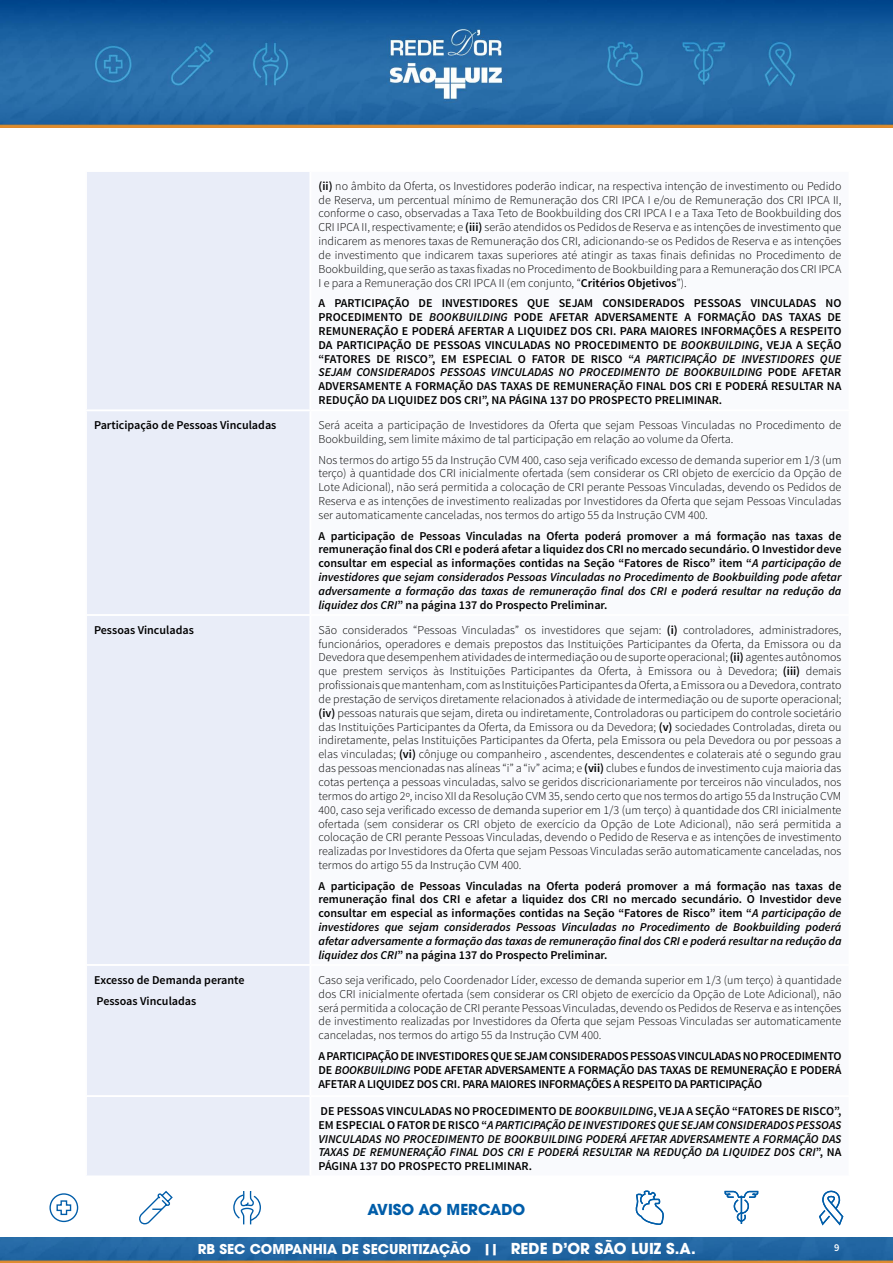
<style>
.page{position:relative;width:893px;height:1263px;background:#fff}
.page>*{position:absolute;margin:0;border:0;box-sizing:border-box;transform-origin:0 0}
.t1{font:700 15px "ITC Avant Garde Pro";color:#005da9}
.t2{font:700 13.5px "ITC Avant Garde Pro";color:#fff}
.t3{font:300 12px/13.8px "Source Sans Pro";color:#000;text-align:justify}
.t4{font:600 12px/13.8px "Source Sans Pro";color:#000;text-align:justify}
.t5{font:italic 600 12px/13.8px "Source Sans Pro";color:#000;text-align:justify}
.t6{font:600 10.5px "Source Sans Pro";color:#fff}
.s1{font-weight:600}
.s2{font-style:italic}
.s3{font-style:normal}
.s4{font-size:15px}
</style>
<div class="page">
<img style="left:0;top:0;width:893px;height:127px">
<img style="left:0;top:1237px;width:893px;height:26px">
<svg style="left:139px;top:1190px;width:34px;height:35px"></svg>
<svg style="left:233px;top:1191px;width:28px;height:34px"></svg>
<div style="left:49px;top:1193px;width:29px;height:29px;border:1px solid #005da9;border-radius:50%"></div>
<svg style="left:56px;top:1200px;width:16px;height:16px"></svg>
<svg style="left:819px;top:1191px;width:25px;height:35px"></svg>
<svg style="left:724px;top:1190px;width:35px;height:34px"></svg>
<svg style="left:635px;top:1190px;width:29px;height:35px"></svg>
<div style="left:87px;top:172px;width:222px;height:1003px;background:#e9edf8"></div>
<hr style="left:85px;top:409px;width:225px;height:2px;background:#fff">
<hr style="left:85px;top:614px;width:225px;height:2px;background:#fff">
<hr style="left:85px;top:964px;width:225px;height:2px;background:#fff">
<hr style="left:85px;top:1095px;width:225px;height:2px;background:#fff">
<p class="t3" style="left:318px;top:179px;width:524px"><span class="s1">(ii)</span> no âmbito da Oferta, os Investidores poderão indicar, na respectiva intenção de investimento ou Pedido de Reserva, um percentual mínimo de Remuneração dos CRI IPCA I e/ou de Remuneração dos CRI IPCA II, conforme o caso, observadas a Taxa Teto de Bookbuilding dos CRI IPCA I e a Taxa Teto de Bookbuilding dos CRI IPCA II, respectivamente; e <span class="s1">(iii)</span> serão atendidos os Pedidos de Reserva e as intenções de investimento que indicarem as menores taxas de Remuneração dos CRI, adicionando-se os Pedidos de Reserva e as intenções de investimento que indicarem taxas superiores até atingir as taxas finais definidas no Procedimento de Bookbuilding, que serão as taxas fixadas no Procedimento de Bookbuilding para a Remuneração dos CRI IPCA I e para a Remuneração dos CRI IPCA II (em conjunto, “<span class="s1">Critérios Objetivos</span>”).</p>
<p class="t4" style="left:318px;top:297px;width:524px">A PARTICIPAÇÃO DE INVESTIDORES QUE SEJAM CONSIDERADOS PESSOAS VINCULADAS NO PROCEDIMENTO DE <span class="s2">BOOKBUILDING</span> PODE AFETAR ADVERSAMENTE A FORMAÇÃO DAS TAXAS DE REMUNERAÇÃO E PODERÁ AFERTAR A LIQUIDEZ DOS CRI. PARA MAIORES INFORMAÇÕES A RESPEITO DA PARTICIPAÇÃO DE PESSOAS VINCULADAS NO PROCEDIMENTO DE <span class="s2">BOOKBUILDING</span>, VEJA A SEÇÃO “FATORES DE RISCO”, EM ESPECIAL O FATOR DE RISCO “<span class="s2">A PARTICIPAÇÃO DE INVESTIDORES QUE SEJAM CONSIDERADOS PESSOAS VINCULADAS NO PROCEDIMENTO DE BOOKBUILDING</span> PODE AFETAR ADVERSAMENTE A FORMAÇÃO DAS TAXAS DE REMUNERAÇÃO FINAL DOS CRI E PODERÁ RESULTAR NA REDUÇÃO DA LIQUIDEZ DOS CRI”, NA PÁGINA 137 DO PROSPECTO PRELIMINAR.</p>
<p class="t4" style="left:94px;top:419px;width:184px">Participação de Pessoas Vinculadas</p>
<p class="t3" style="left:318px;top:418px;width:524px">Será aceita a participação de Investidores da Oferta que sejam Pessoas Vinculadas no Procedimento de<br>Bookbuilding, sem limite máximo de tal participação em relação ao volume da Oferta.</p>
<p class="t3" style="left:318px;top:453px;width:524px">Nos termos do artigo 55 da Instrução CVM 400, caso seja verificado excesso de demanda superior em 1/3 (um terço) à quantidade dos CRI inicialmente ofertada (sem considerar os CRI objeto de exercício da Opção de Lote Adicional), não será permitida a colocação de CRI perante Pessoas Vinculadas, devendo os Pedidos de Reserva e as intenções de investimento realizadas por Investidores da Oferta que sejam Pessoas Vinculadas ser automaticamente canceladas, nos termos do artigo 55 da Instrução CVM 400.</p>
<p class="t4" style="left:318px;top:529px;width:524px">A participação de Pessoas Vinculadas na Oferta poderá promover a má formação nas taxas de remuneração final dos CRI e poderá afetar a liquidez dos CRI no mercado secundário. O Investidor deve consultar em especial as informações contidas na Seção “Fatores de Risco” item “<span class="s2">A participação de investidores que sejam considerados Pessoas Vinculadas no Procedimento de Bookbuilding pode afetar adversamente a formação das taxas de remuneração final dos CRI e poderá resultar na redução da liquidez dos CRI</span>” na página 137 do Prospecto Preliminar.</p>
<p class="t4" style="left:94px;top:623px;width:101px">Pessoas Vinculadas</p>
<p class="t3" style="left:318px;top:623px;width:524px">São considerados “Pessoas Vinculadas” os investidores que sejam: <span class="s1">(i)</span> controladores, administradores, funcionários, operadores e demais prepostos das Instituições Participantes da Oferta, da Emissora ou da Devedora que desempenhem atividades de intermediação ou de suporte operacional; <span class="s1">(ii)</span> agentes autônomos que prestem serviços às Instituições Participantes da Oferta, à Emissora ou à Devedora; <span class="s1">(iii)</span> demais profissionais que mantenham, com as Instituições Participantes da Oferta, a Emissora ou a Devedora, contrato de prestação de serviços diretamente relacionados à atividade de intermediação ou de suporte operacional; <span class="s1">(iv)</span> pessoas naturais que sejam, direta ou indiretamente, Controladoras ou participem do controle societário das Instituições Participantes da Oferta, da Emissora ou da Devedora; <span class="s1">(v)</span> sociedades Controladas, direta ou indiretamente, pelas Instituições Participantes da Oferta, pela Emissora ou pela Devedora ou por pessoas a elas vinculadas; <span class="s1">(vi)</span> cônjuge ou companheiro , ascendentes, descendentes e colaterais até o segundo grau das pessoas mencionadas nas alíneas “i” a “iv” acima; e <span class="s1">(vii)</span> clubes e fundos de investimento cuja maioria das cotas pertença a pessoas vinculadas, salvo se geridos discricionariamente por terceiros não vinculados, nos termos do artigo 2º, inciso XII da Resolução CVM 35, sendo certo que nos termos do artigo 55 da Instrução CVM 400, caso seja verificado excesso de demanda superior em 1/3 (um terço) à quantidade dos CRI inicialmente ofertada (sem considerar os CRI objeto de exercício da Opção de Lote Adicional), não será permitida a colocação de CRI perante Pessoas Vinculadas, devendo o Pedido de Reserva e as intenções de investimento realizadas por Investidores da Oferta que sejam Pessoas Vinculadas serão automaticamente canceladas, nos termos do artigo 55 da Instrução CVM 400.</p>
<p class="t4" style="left:318px;top:879px;width:524px">A participação de Pessoas Vinculadas na Oferta poderá promover a má formação nas taxas de remuneração final dos CRI e afetar a liquidez dos CRI no mercado secundário. O Investidor deve consultar em especial as informações contidas na Seção “Fatores de Risco” item “<span class="s2">A participação de investidores que sejam considerados Pessoas Vinculadas no Procedimento de Bookbuilding poderá afetar adversamente a formação das taxas de remuneração final dos CRI e poderá resultar na redução da liquidez dos CRI</span>” na página 137 do Prospecto Preliminar.</p>
<p class="t4" style="left:94px;top:970px;width:152px;line-height:20.7px">Excesso de Demanda perante<br>Pessoas Vinculadas</p>
<p class="t3" style="left:318px;top:973px;width:524px">Caso seja verificado, pelo Coordenador Líder, excesso de demanda superior em 1/3 (um terço) à quantidade dos CRI inicialmente ofertada (sem considerar os CRI objeto de exercício da Opção de Lote Adicional), não será permitida a colocação de CRI perante Pessoas Vinculadas, devendo os Pedidos de Reserva e as intenções de investimento realizadas por Investidores da Oferta que sejam Pessoas Vinculadas ser automaticamente canceladas, nos termos do artigo 55 da Instrução CVM 400.</p>
<p class="t4" style="left:318px;top:1049px;width:524px">A PARTICIPAÇÃO DE INVESTIDORES QUE SEJAM CONSIDERADOS PESSOAS VINCULADAS NO PROCEDIMENTO DE <span class="s2">BOOKBUILDING</span> PODE AFETAR ADVERSAMENTE A FORMAÇÃO DAS TAXAS DE REMUNERAÇÃO E PODERÁ AFETAR A LIQUIDEZ DOS CRI. PARA MAIORES INFORMAÇÕES A RESPEITO DA PARTICIPAÇÃO</p>
<p class="t5" style="left:318px;top:1104px;width:524px"><span class="s3">DE PESSOAS VINCULADAS NO PROCEDIMENTO DE</span> BOOKBUILDING<span class="s3">, VEJA A SEÇÃO “FATORES DE RISCO”, EM ESPECIAL O FATOR DE RISCO “</span>A PARTICIPAÇÃO DE INVESTIDORES QUE SEJAM CONSIDERADOS PESSOAS VINCULADAS NO PROCEDIMENTO DE BOOKBUILDING PODERÁ AFETAR ADVERSAMENTE A FORMAÇÃO DAS TAXAS DE REMUNERAÇÃO FINAL DOS CRI E PODERÁ RESULTAR NA REDUÇÃO DA LIQUIDEZ DOS CRI<span class="s3">”, NA PÁGINA 137 DO PROSPECTO PRELIMINAR.</span></p>
<p class="t1" style="left:367px;top:1199px;width:159px">AVISO AO MERCADO</p>
<p class="t2" style="left:198px;top:1240px;width:499px">RB SEC COMPANHIA DE SECURITIZAÇÃO || <span class="s4">REDE D’OR SÃO LUIZ S.A.</span></p>
<p class="t6" style="left:834px;top:1241px;width:7px">9</p>
</div>
